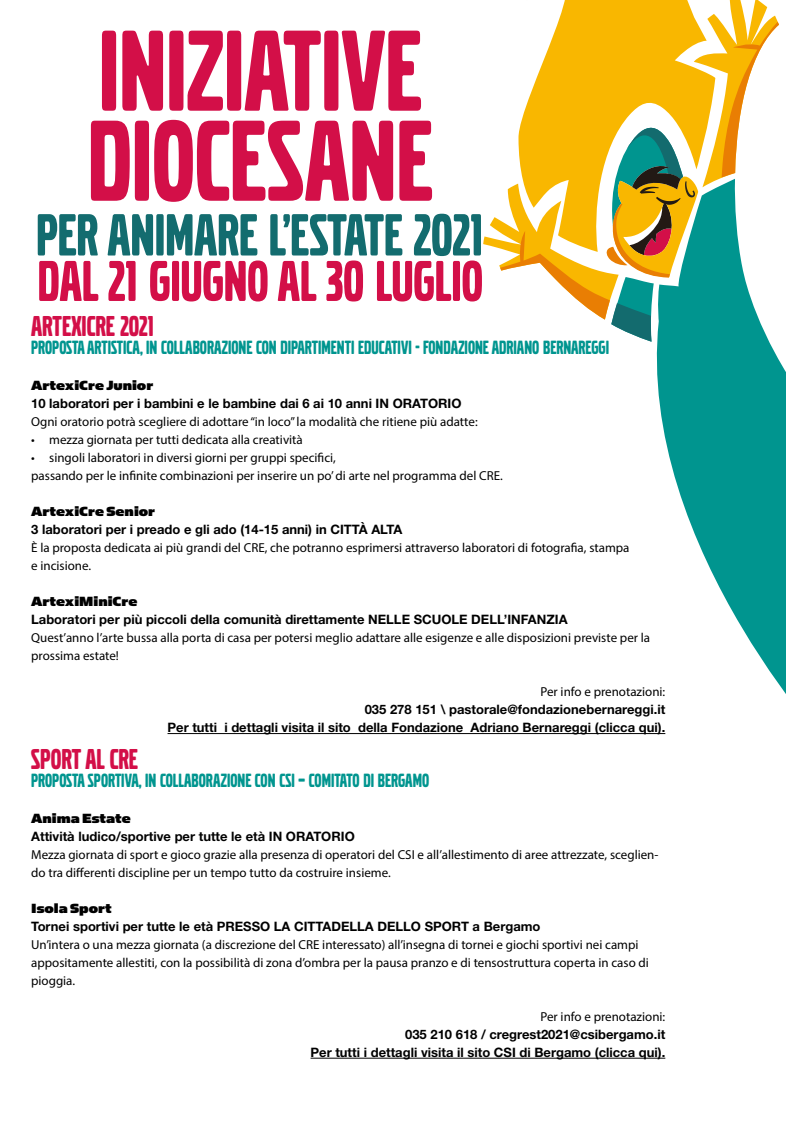
<style>
.page{position:relative;width:786px;height:1124px;background:#fff}
.page>*{position:absolute;margin:0;border:0;box-sizing:border-box;transform-origin:0 0}
.t1{font:120px/90px "Volvo Broad Pro";color:#d30f48}
.t2{font:62px "Volvo Broad Pro";color:#136c6f}
.t3{font:60px "Volvo Broad Pro";color:#d30f48}
.t4{font:30px "Volvo Broad Pro";color:#d30f48}
.t5{font:20px "Volvo Broad Pro";color:#00958f}
.t6{font:15px "Simian Text Gorilla";color:#000}
.t7{font:13px/18px "Myriad Pro";color:#000}
.t8{font:700 13px/18px "Helvetica Neue LT Std";color:#000;text-align:right}
</style>
<div class="page">
<svg style="left:635px;top:531px;width:151px;height:204px"></svg>
<svg style="left:483px;top:0;width:303px;height:531px"></svg>
<hr style="left:167px;top:733px;width:498px;height:1px;background:#000">
<hr style="left:310px;top:1057px;width:355px;height:1px;background:#000">
<h1 class="t1" style="left:88px;top:28px;width:346px">INIZIATIVE<br>DIOCESANE</h1>
<h2 class="t2" style="left:36px;top:206px;width:448px">PER ANIMARE L’ESTATE 2021</h2>
<h3 class="t3" style="left:38px;top:253px;width:447px">DAL 21 GIUGNO AL 30 LUGLIO</h3>
<h3 class="t4" style="left:31px;top:312px;width:124px">ARTEXICRE 2021</h3>
<h3 class="t5" style="left:31px;top:338px;width:579px">PROPOSTA ARTISTICA, IN COLLABORAZIONE CON DIPARTIMENTI EDUCATIVI - FONDAZIONE ADRIANO BERNAREGGI</h3>
<p class="t6" style="left:31px;top:377px;width:124px">ArtexiCre Junior</p>
<p class="t8" style="left:31px;top:394px;width:432px">10 laboratori per i bambini e le bambine dai 6 ai 10 anni IN ORATORIO</p>
<p class="t7" style="left:31px;top:412px;width:448px">Ogni oratorio potrà scegliere di adottare “in loco” la modalità che ritiene più adatte:</p>
<p class="t7" style="left:31px;top:430px;width:273px">• mezza giornata per tutti dedicata alla creatività</p>
<p class="t7" style="left:31px;top:448px;width:473px">• singoli laboratori in diversi giorni per gruppi specifici,<br>passando per le infinite combinazioni per inserire un po’ di arte nel programma del CRE.</p>
<p class="t6" style="left:31px;top:503px;width:125px">ArtexiCre Senior</p>
<p class="t8" style="left:31px;top:520px;width:373px">3 laboratori per i preado e gli ado (14-15 anni) in CITTÀ ALTA</p>
<p class="t7" style="left:31px;top:538px;width:600px">È la proposta dedicata ai più grandi del CRE, che potranno esprimersi attraverso laboratori di fotografia, stampa e incisione.</p>
<p class="t6" style="left:31px;top:593px;width:108px">ArtexiMiniCre</p>
<p class="t8" style="left:31px;top:610px;width:538px">Laboratori per più piccoli della comunità direttamente NELLE SCUOLE DELL’INFANZIA</p>
<p class="t7" style="left:31px;top:628px;width:620px">Quest’anno l’arte bussa alla porta di casa per potersi meglio adattare alle esigenze e alle disposizioni previste per la prossima estate!</p>
<p class="t7" style="left:540px;top:682px;width:126px">Per info e prenotazioni:</p>
<p class="t8" style="left:167px;top:700px;width:499px">035 278 151 \ pastorale@fondazionebernareggi.it<br>Per tutti i dettagli visita il sito della Fondazione Adriano Bernareggi (clicca qui).</p>
<h3 class="t4" style="left:31px;top:744px;width:108px">SPORT AL CRE</h3>
<h3 class="t5" style="left:31px;top:770px;width:399px">PROPOSTA SPORTIVA, IN COLLABORAZIONE CON CSI – COMITATO DI BERGAMO</h3>
<p class="t6" style="left:31px;top:809px;width:101px">Anima Estate</p>
<p class="t8" style="left:31px;top:826px;width:325px">Attività ludico/sportive per tutte le età IN ORATORIO</p>
<p class="t7" style="left:31px;top:845px;width:629px">Mezza giornata di sport e gioco grazie alla presenza di operatori del CSI e all’allestimento di aree attrezzate, sceglien&shy;do tra differenti discipline per un tempo tutto da costruire insieme.</p>
<p class="t6" style="left:31px;top:899px;width:82px">Isola Sport</p>
<p class="t8" style="left:31px;top:916px;width:511px">Tornei sportivi per tutte le età PRESSO LA CITTADELLA DELLO SPORT a Bergamo</p>
<p class="t7" style="left:31px;top:935px;width:619px">Un’intera o una mezza giornata (a discrezione del CRE interessato) all’insegna di tornei e giochi sportivi nei campi appositamente allestiti, con la possibilità di zona d’ombra per la pausa pranzo e di tensostruttura coperta in caso di pioggia.</p>
<p class="t7" style="left:540px;top:1007px;width:126px">Per info e prenotazioni:</p>
<p class="t8" style="left:310px;top:1024px;width:356px">035 210 618 / cregrest2021@csibergamo.it<br>Per tutti i dettagli visita il sito CSI di Bergamo (clicca qui).</p>
</div>
